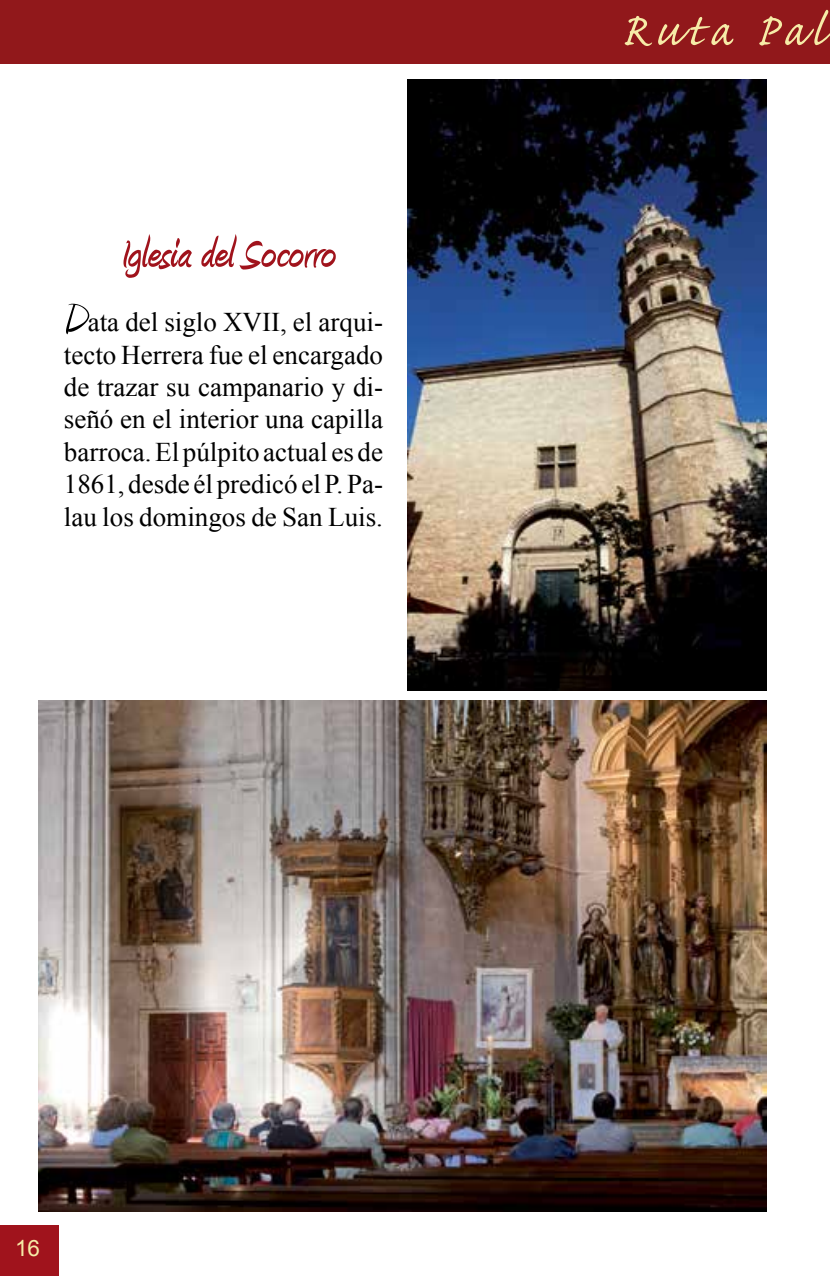
<style>
.page{position:relative;width:830px;height:1276px;background:#fff}
.page>*{position:absolute;margin:0;border:0;box-sizing:border-box;transform-origin:0 0}
.t1{font:58.5px "Caflisch Script Pro";letter-spacing:.1em;color:#f6eba7}
.t2{font:700 50.62px "Amienne";color:#a0131c}
.t3{font:27px/32.4px "Times New Roman";color:#000;text-align:justify}
.t4{font:22.5px "Arial";color:#f6eba7}
.s1{font-family:"Amienne";font-size:54px}
</style>
<div class="page">
<div style="left:0;top:1225px;width:59px;height:51px;background:#a0131c"></div>
<div style="left:0;top:0;width:829px;height:64px;background:#91181b"></div>
<img style="left:407px;top:80px;width:358px;height:610px">
<img style="left:38px;top:701px;width:727px;height:510px">
<h2 class="t2" style="left:121px;top:231px;width:216px">Iglesia del Socorro</h2>
<p class="t3" style="left:64px;top:305px;width:320px"><span class="s1">D</span>ata del siglo XVII, el arqui&shy;tecto Herrera fue el encargado de trazar su campanario y di&shy;señó en el interior una capilla barroca. El púlpito actual es de 1861, desde él predicó el P. Pa&shy;lau los domingos de San Luis.</p>
<h1 class="t1" style="left:620px;top:0;width:205px">Ruta Pal</h1>
<p class="t4" style="left:15px;top:1233px;width:27px">16</p>
</div>
